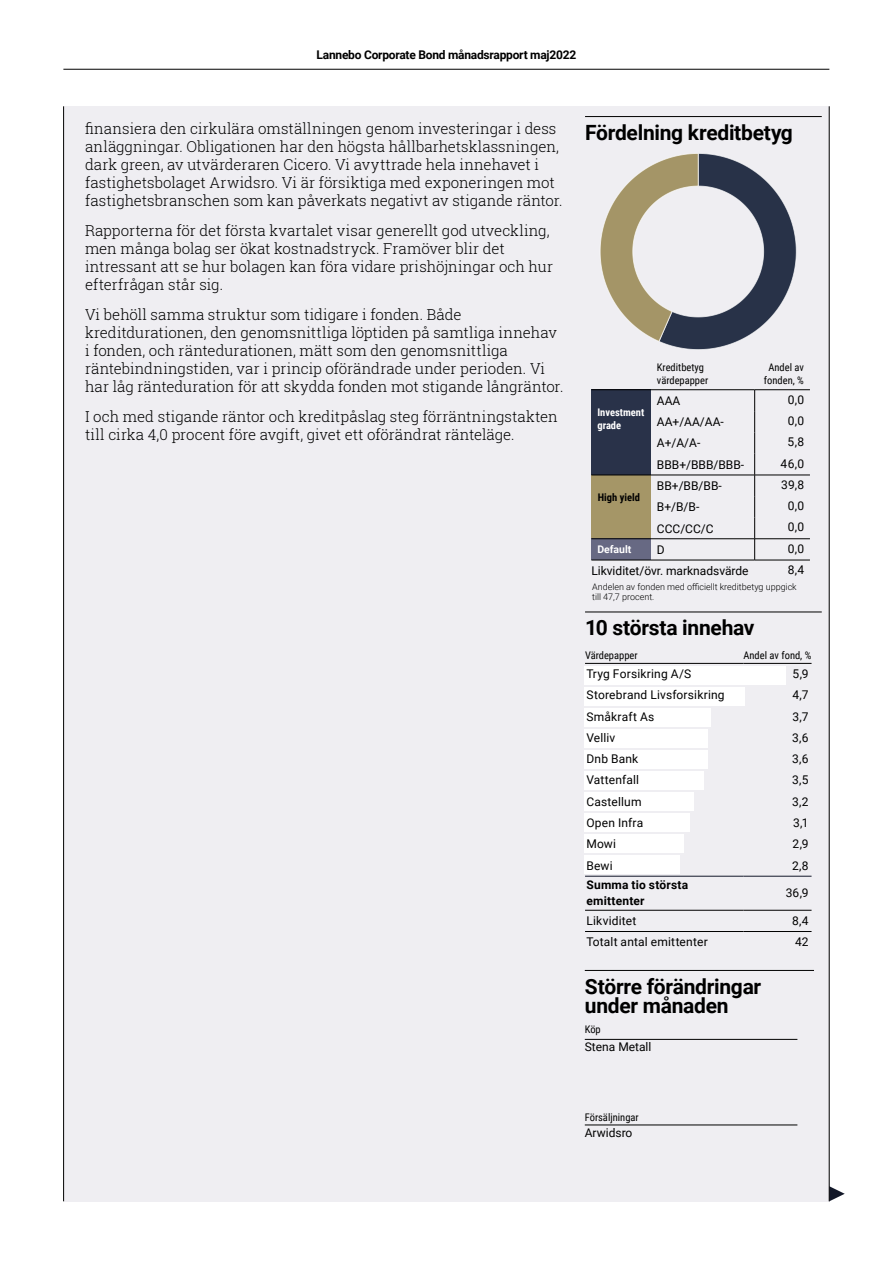
<style>
.page{position:relative;width:893px;height:1263px;background:#fff}
.page>*{position:absolute;margin:0;border:0;box-sizing:border-box;transform-origin:0 0}
.t1{font:700 21px/19.5px "Roboto";letter-spacing:-.015em;color:#000}
.t2{font:300 15px/18px "Roboto Slab";color:#000}
.t3{font:12px/21.3px "Roboto";letter-spacing:.01em;color:#000}
.t4{font:700 12px "Roboto";letter-spacing:-.02em;color:#000}
.t5{font:700 12px/16.5px "Roboto";letter-spacing:.02em;color:#000}
.t6{font:10.5px/12.6px "Roboto Condensed";color:#000}
.t7{font:700 10.5px/12.6px "Roboto Condensed";color:#fff}
.t8{font:700 10.5px "Roboto Condensed";color:#000}
.t9{font:700 10.5px "Roboto";color:#fff}
.t10{font:300 9px/10.5px "Roboto";color:#000}
</style>
<div class="page">
<div style="left:64px;top:106px;width:765px;height:1095px;background:#efeef2"></div>
<svg style="left:830px;top:1186px;width:15px;height:15px"></svg>
<hr style="left:63px;top:106px;width:1px;height:1095px;background:#000">
<hr style="left:829px;top:106px;width:1px;height:1095px;background:#000">
<div style="left:584px;top:666px;width:202px;height:19px;background:#fff"></div>
<div style="left:584px;top:687px;width:161px;height:19px;background:#fff"></div>
<div style="left:584px;top:708px;width:127px;height:19px;background:#fff"></div>
<div style="left:584px;top:729px;width:123px;height:19px;background:#fff"></div>
<div style="left:584px;top:750px;width:123px;height:19px;background:#fff"></div>
<div style="left:584px;top:771px;width:120px;height:19px;background:#fff"></div>
<div style="left:584px;top:792px;width:109px;height:19px;background:#fff"></div>
<div style="left:584px;top:813px;width:106px;height:19px;background:#fff"></div>
<div style="left:584px;top:834px;width:99px;height:19px;background:#fff"></div>
<div style="left:584px;top:855px;width:96px;height:19px;background:#fff"></div>
<hr style="left:585px;top:612px;width:237px;height:1px;background:#000">
<hr style="left:585px;top:876px;width:158px;height:1px;background:#131829">
<hr style="left:743px;top:876px;width:68px;height:1px;background:#131829">
<hr style="left:585px;top:663px;width:158px;height:1px;background:#000">
<hr style="left:743px;top:663px;width:68px;height:1px;background:#000">
<hr style="left:585px;top:910px;width:158px;height:1px;background:#000">
<hr style="left:743px;top:910px;width:68px;height:1px;background:#000">
<hr style="left:585px;top:931px;width:158px;height:1px;background:#000">
<hr style="left:743px;top:931px;width:68px;height:1px;background:#000">
<hr style="left:585px;top:970px;width:229px;height:1px;background:#000">
<hr style="left:585px;top:1039px;width:212px;height:1px;background:#000">
<hr style="left:585px;top:1125px;width:212px;height:1px;background:#000">
<hr style="left:585px;top:116px;width:237px;height:1px;background:#000">
<div style="left:591px;top:390px;width:60px;height:85px;background:#293249"></div>
<div style="left:591px;top:475px;width:60px;height:64px;background:#a59667"></div>
<div style="left:591px;top:539px;width:60px;height:21px;background:#676983"></div>
<hr style="left:591px;top:389px;width:60px;height:1px;background:#000">
<hr style="left:651px;top:389px;width:104px;height:1px;background:#000">
<hr style="left:755px;top:389px;width:55px;height:1px;background:#000">
<hr style="left:591px;top:560px;width:60px;height:1px;background:#000">
<hr style="left:651px;top:560px;width:104px;height:1px;background:#000">
<hr style="left:755px;top:560px;width:55px;height:1px;background:#000">
<hr style="left:591px;top:475px;width:60px;height:1px;background:#000">
<hr style="left:651px;top:475px;width:104px;height:1px;background:#000">
<hr style="left:755px;top:475px;width:55px;height:1px;background:#000">
<hr style="left:591px;top:538px;width:60px;height:1px;background:#000">
<hr style="left:651px;top:538px;width:104px;height:1px;background:#000">
<hr style="left:755px;top:538px;width:55px;height:1px;background:#000">
<svg style="left:754px;top:390px;width:1px;height:170px"></svg>
<svg style="left:600px;top:153px;width:197px;height:197px"></svg>
<hr style="left:63px;top:69px;width:766px;height:1px;background:#000">
<p class="t4" style="left:317px;top:46px;width:261px">Lannebo Corporate Bond månadsrapport maj2022</p>
<p class="t2" style="left:85px;top:119px;width:479px">finansiera den cirkulära omställningen genom investeringar i dess anläggningar. Obligationen har den högsta hållbarhetsklassningen, dark green, av utvärderaren Cicero. Vi avyttrade hela innehavet i fastighetsbolaget Arwidsro. Vi är försiktiga med exponeringen mot fastighetsbranschen som kan påverkats negativt av stigande räntor.</p>
<p class="t2" style="left:85px;top:221px;width:469px">Rapporterna för det första kvartalet visar generellt god utveckling, men många bolag ser ökat kostnadstryck. Framöver blir det intressant att se hur bolagen kan föra vidare prishöjningar och hur efterfrågan står sig.</p>
<p class="t2" style="left:85px;top:305px;width:480px">Vi behöll samma struktur som tidigare i fonden. Både kreditdurationen, den genomsnittliga löptiden på samtliga innehav i fonden, och räntedurationen, mätt som den genomsnittliga räntebindningstiden, var i princip oförändrade under perioden. Vi har låg ränteduration för att skydda fonden mot stigande långräntor.</p>
<p class="t2" style="left:85px;top:407px;width:474px">I och med stigande räntor och kreditpåslag steg förräntningstakten till cirka 4,0 procent före avgift, givet ett oförändrat ränteläge.</p>
<h1 class="t1" style="left:585px;top:122px;width:209px">Fördelning kreditbetyg</h1>
<p class="t6" style="left:657px;top:361px;width:53px">Kreditbetyg värdepapper</p>
<p class="t6" style="left:764px;top:361px;width:41px;text-align:center">Andel av fonden, %</p>
<p class="t3" style="left:781px;top:388px;width:25px;text-align:right">0,0<br>0,0<br>5,8<br>46,0<br>39,8<br>0,0<br>0,0<br>0,0<br>8,4</p>
<p class="t10" style="left:592px;top:581px;width:206px">Andelen av fonden med officiellt kreditbetyg uppgick till 47,7 procent.</p>
<p class="t3" style="left:657px;top:390px;width:89px">AAA<br>AA+/AA/AA-<br>A+/A/A-<br>BBB+/BBB/BBB-</p>
<p class="t7" style="left:597px;top:406px;width:48px">Investment grade</p>
<p class="t3" style="left:657px;top:475px;width:66px">BB+/BB/BB-<br>B+/B/B-<br>CCC/CC/C</p>
<p class="t8" style="left:598px;top:490px;width:44px">High yield</p>
<p class="t9" style="left:597px;top:541px;width:36px">Default</p>
<p class="t3" style="left:591px;top:538px;width:159px;text-indent:66px">D<br>Likviditet/övr. marknadsvärde</p>
<h1 class="t1" style="left:585px;top:617px;width:171px">10 största innehav</h1>
<p class="t6" style="left:585px;top:648px;width:54px">Värdepapper</p>
<p class="t6" style="left:743px;top:648px;width:69px">Andel av fond, %</p>
<p class="t3" style="left:586px;top:663px;width:107px">Tryg Forsikring A/S</p>
<p class="t3" style="left:793px;top:663px;width:18px">5,9</p>
<p class="t3" style="left:586px;top:684px;width:140px">Storebrand Livsforsikring</p>
<p class="t3" style="left:792px;top:684px;width:18px">4,7</p>
<p class="t3" style="left:586px;top:705px;width:69px">Småkraft As</p>
<p class="t3" style="left:792px;top:705px;width:18px">3,7</p>
<p class="t3" style="left:586px;top:726px;width:30px">Velliv</p>
<p class="t3" style="left:792px;top:726px;width:18px">3,6</p>
<p class="t3" style="left:586px;top:748px;width:53px">Dnb Bank</p>
<p class="t3" style="left:792px;top:748px;width:18px">3,6</p>
<p class="t3" style="left:586px;top:769px;width:54px">Vattenfall</p>
<p class="t3" style="left:792px;top:769px;width:18px">3,5</p>
<p class="t3" style="left:586px;top:790px;width:57px">Castellum</p>
<p class="t3" style="left:792px;top:790px;width:18px">3,2</p>
<p class="t3" style="left:586px;top:812px;width:59px">Open Infra</p>
<p class="t3" style="left:793px;top:812px;width:17px">3,1</p>
<p class="t3" style="left:586px;top:833px;width:31px">Mowi</p>
<p class="t3" style="left:793px;top:833px;width:18px">2,9</p>
<p class="t3" style="left:586px;top:854px;width:28px">Bewi</p>
<p class="t3" style="left:792px;top:854px;width:18px">2,8</p>
<p class="t5" style="left:586px;top:876px;width:103px">Summa tio största emittenter</p>
<p class="t3" style="left:786px;top:882px;width:24px">36,9</p>
<p class="t3" style="left:586px;top:909px;width:52px">Likviditet</p>
<p class="t3" style="left:792px;top:909px;width:18px">8,4</p>
<p class="t3" style="left:586px;top:931px;width:123px">Totalt antal emittenter</p>
<p class="t3" style="left:795px;top:931px;width:15px">42</p>
<h1 class="t1" style="left:585px;top:976px;width:178px">Större förändringar under månaden</h1>
<p class="t6" style="left:585px;top:1022px;width:18px">Köp</p>
<p class="t3" style="left:585px;top:1036px;width:68px">Stena Metall</p>
<p class="t6" style="left:585px;top:1110px;width:55px">Försäljningar</p>
<p class="t3" style="left:585px;top:1122px;width:49px">Arwidsro</p>
</div>
